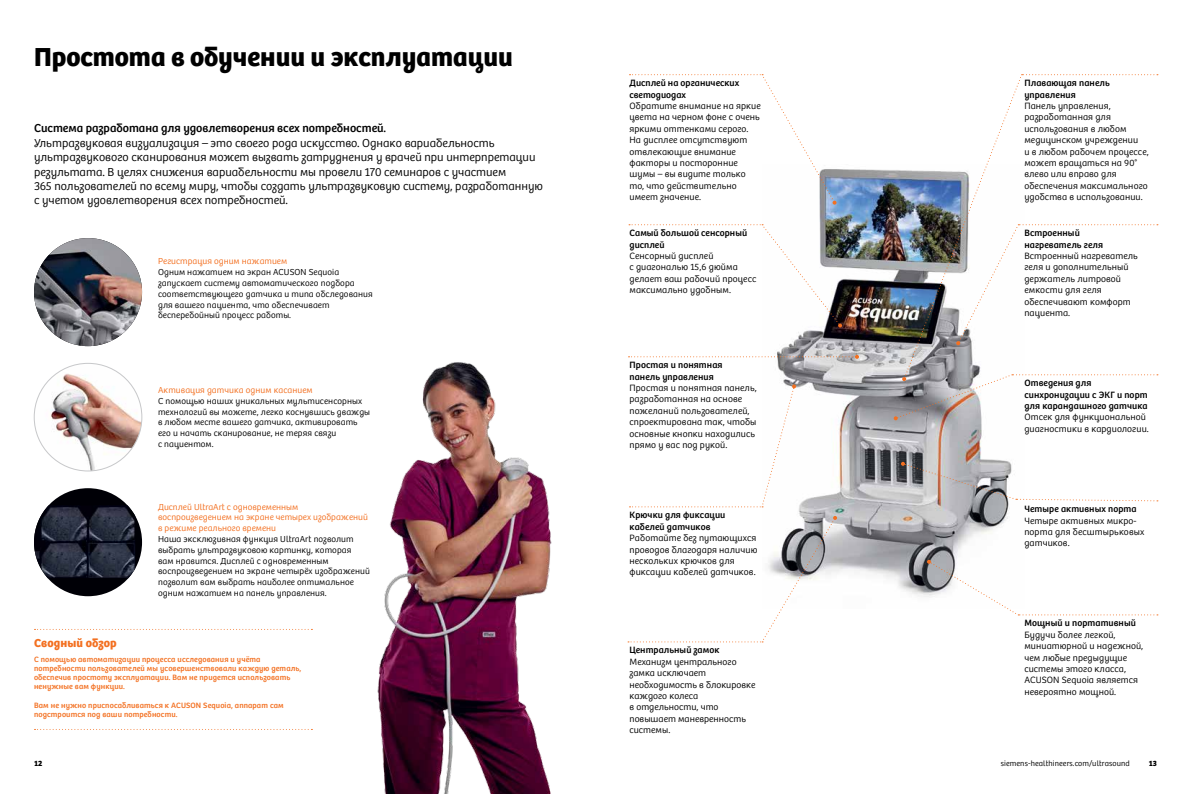
<style>
.page{position:relative;width:1191px;height:794px;background:#fff}
.page>*{position:absolute;margin:0;border:0;box-sizing:border-box;transform-origin:0 0}
.t1{font:27px "Bree SH Headline Global";color:#000}
.t2{font:12px/14.4px "Bree SH Text Global Light";color:#000}
.t3{font:12px "Bree SH Text Global Regular";color:#000}
.t4{font:12px "Bree SH Text Global Bold";letter-spacing:.01em;color:#f37021}
.t5{font:9.5px/11.4px "Bree SH Text Global Light";letter-spacing:.01em;color:#000}
.t6{font:9.5px/11.4px "Bree SH Text Global Regular";letter-spacing:.01em;color:#000}
.t7{font:9px/10.8px "Bree SH Text Global Light";letter-spacing:.01em;color:#000}
.t8{font:9px/10.8px "Bree SH Text Global Light";letter-spacing:.005em;color:#f37021}
.t9{font:8px/9px "Bree SH Text Global Regular";letter-spacing:.015em;color:#f37021}
.t10{font:8px "Bree SH Text Global Light";letter-spacing:.015em;color:#000}
.t11{font:8px "Bree SH Text Global Bold";color:#000}
</style>
<div class="page">
<img style="left:377px;top:362px;width:175px;height:432px">
<img style="left:762px;top:169px;width:248px;height:428px">
<svg style="left:629px;top:224px;width:213px;height:103px"></svg>
<svg style="left:628px;top:355px;width:231px;height:4px"></svg>
<svg style="left:629px;top:384px;width:167px;height:123px"></svg>
<svg style="left:893px;top:74px;width:265px;height:346px"></svg>
<svg style="left:629px;top:74px;width:207px;height:131px"></svg>
<svg style="left:901px;top:462px;width:257px;height:40px"></svg>
<svg style="left:927px;top:560px;width:231px;height:55px"></svg>
<svg style="left:628px;top:516px;width:209px;height:126px"></svg>
<img style="left:34px;top:363px;width:108px;height:108px;border-radius:52px">
<img style="left:34px;top:238px;width:108px;height:108px;border-radius:54px">
<div style="left:34px;top:488px;width:108px;height:108px;background:#000006;border-radius:50%"></div>
<img style="left:34px;top:505px;width:101px;height:73px">
<svg style="left:35px;top:629px;width:277px;height:1px"></svg>
<svg style="left:35px;top:729px;width:277px;height:1px"></svg>
<h1 class="t1" style="left:34px;top:41px;width:480px">Простота в обучении и эксплуатации</h1>
<p class="t3" style="left:34px;top:121px;width:354px">Система разработана для удовлетворения всех потребностей.</p>
<p class="t2" style="left:34px;top:135px;width:510px">Ультразвуковая визуализация – это своего рода искусство. Однако вариабельность ультразвукового сканирования может вызвать затруднения у врачей при интерпретации результата. В целях снижения вариабельности мы провели 170 семинаров с участием<br>365 пользователей по всему миру, чтобы создать ультразвуковую систему, разработанную с учетом удовлетворения всех потребностей.</p>
<p class="t8" style="left:158px;top:256px;width:131px">Регистрация одним нажатием</p>
<p class="t7" style="left:158px;top:267px;width:216px">Одним нажатием на экран ACUSON Sequoia запускает систему автоматического подбора соответствующего датчика и типа обследования для вашего пациента, что обеспечивает бесперебойный процесс работы.</p>
<p class="t8" style="left:158px;top:384px;width:156px">Активация датчика одним касанием</p>
<p class="t7" style="left:158px;top:395px;width:214px">С помощью наших уникальных мультисенсорных технологий вы можете, легко коснувшись дважды в любом месте вашего датчика, активировать его и начать сканирование, не теряя связи<br>с пациентом.</p>
<p class="t8" style="left:158px;top:501px;width:211px">Дисплей UltraArt с одновременным воспроизведением на экране четырех изображений в режиме реального времени</p>
<p class="t7" style="left:158px;top:533px;width:213px">Наша эксклюзивная функция UltraArt позволит выбрать ультразвуковою картинку, которая<br>вам нравится. Дисплей с одновременным воспроизведением на экране четырёх изображений позволит вам выбрать наиболее оптимальное одним нажатием на панель управления.</p>
<p class="t4" style="left:34px;top:636px;width:84px">Сводный обзор</p>
<p class="t9" style="left:34px;top:654px;width:269px">С помощью автоматизации процесса исследования и учёта потребности пользователей мы усовершенствовали каждую деталь, обеспечив простоту эксплуатации. Вам не придется использовать ненужные вам функции.</p>
<p class="t9" style="left:34px;top:700px;width:251px">Вам не нужно приспосабливаться к ACUSON Sequoia, аппарат сам подстроится под ваши потребности.</p>
<p class="t6" style="left:629px;top:77px;width:111px">Дисплей на органических светодиодах</p>
<p class="t5" style="left:629px;top:100px;width:133px">Обратите внимание на яркие цвета на черном фоне с очень яркими оттенками серого.<br>На дисплее отсутствуют отвлекающие внимание факторы и посторонние шумы – вы видите только то, что действительно имеет значение.</p>
<p class="t6" style="left:629px;top:227px;width:119px">Самый большой сенсорный дисплей</p>
<p class="t5" style="left:629px;top:250px;width:128px">Сенсорный дисплей<br>с диагональю 15,6 дюйма делает ваш рабочий процесс максимально удобным.</p>
<p class="t6" style="left:629px;top:359px;width:95px">Простая и понятная панель управления</p>
<p class="t5" style="left:629px;top:382px;width:129px">Простая и понятная панель, разработанная на основе пожеланий пользователей, спроектирована так, чтобы основные кнопки находились прямо у вас под рукой.</p>
<p class="t6" style="left:629px;top:509px;width:97px">Крючки для фиксации кабелей датчиков</p>
<p class="t5" style="left:629px;top:532px;width:129px">Работайте без путающихся проводов благодаря наличию нескольких крючков для фиксации кабелей датчиков.</p>
<p class="t6" style="left:629px;top:644px;width:91px">Центральный замок</p>
<p class="t5" style="left:629px;top:656px;width:127px">Механизм центрального замка исключает необходимость в блокировке каждого колеса<br>в отдельности, что повышает маневренность системы.</p>
<p class="t6" style="left:1024px;top:77px;width:87px">Плавающая панель управления</p>
<p class="t5" style="left:1024px;top:100px;width:126px">Панель управления, разработанная для использования в любом медицинском учреждении<br>и в любом рабочем процессе, может вращаться на 90° влево или вправо для обеспечения максимального удобства в использовании.</p>
<p class="t6" style="left:1024px;top:227px;width:80px">Встроенный нагреватель геля</p>
<p class="t5" style="left:1024px;top:250px;width:115px">Встроенный нагреватель геля и дополнительный держатель литровой емкости для геля обеспечивают комфорт пациента.</p>
<p class="t6" style="left:1024px;top:377px;width:125px">Отведения для синхронизации с ЭКГ и порт для карандашного датчика</p>
<p class="t5" style="left:1024px;top:411px;width:126px">Отсек для функциональной диагностики в кардиологии.</p>
<p class="t6" style="left:1024px;top:503px;width:114px">Четыре активных порта</p>
<p class="t5" style="left:1024px;top:515px;width:121px">Четыре активных микро&shy;порта для бесштырьковых датчиков.</p>
<p class="t6" style="left:1024px;top:617px;width:113px">Мощный и портативный</p>
<p class="t5" style="left:1024px;top:629px;width:120px">Будучи более легкой, миниатюрной и надежной, чем любые предыдущие системы этого класса,<br>ACUSON Sequoia является невероятно мощной.</p>
<p class="t11" style="left:34px;top:758px;width:10px">12</p>
<p class="t10" style="left:1000px;top:758px;width:131px">siemens-healthineers.com/ultrasound</p>
<p class="t11" style="left:1148px;top:758px;width:10px">13</p>
</div>
